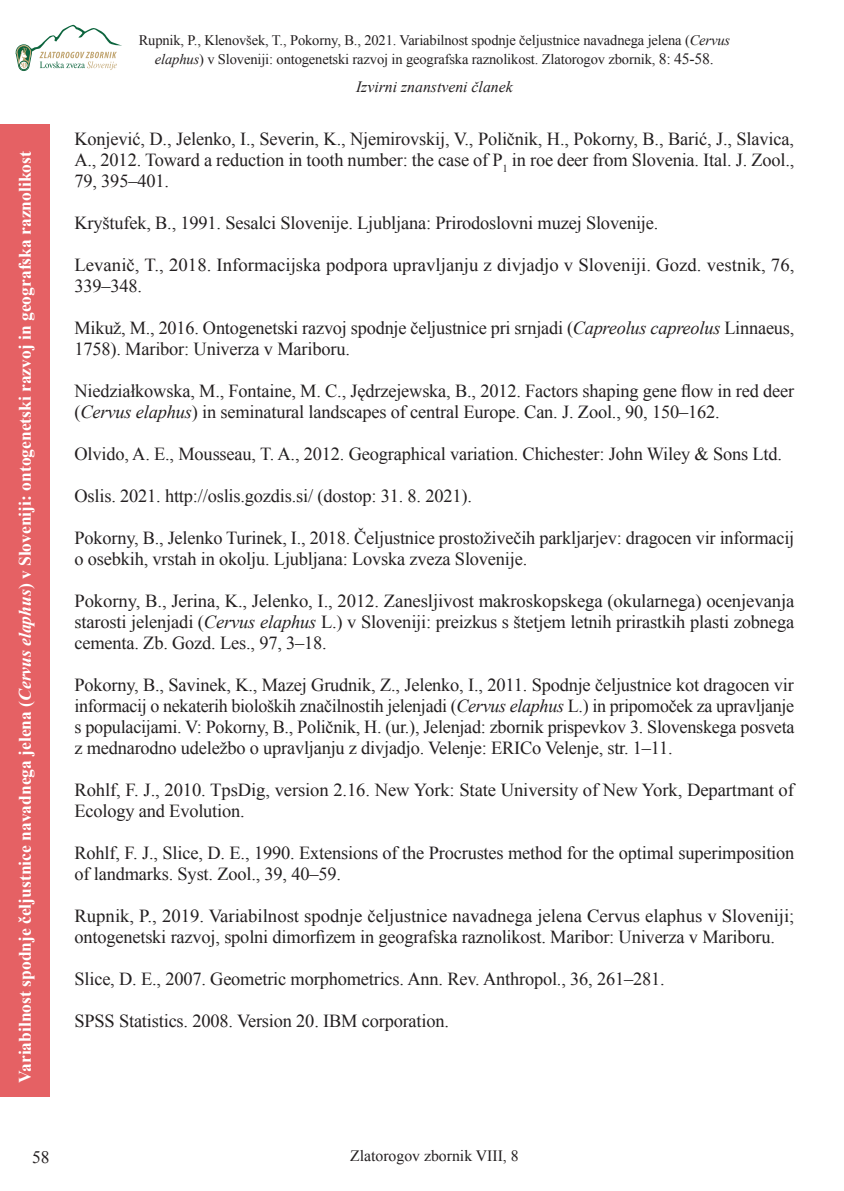
<style>
.page{position:relative;width:844px;height:1191px;background:#fff}
.page>*{position:absolute;margin:0;border:0;box-sizing:border-box;transform-origin:0 0}
.Navaden{font:18.38px/21px "Times New Roman";letter-spacing:-.01em;color:#231f20}
.t1{font:700 17.5px "Times New Roman";color:#fff}
.t2{font:17.5px "Times New Roman";color:#231f20}
.t3{font:15.75px "Times New Roman";color:#231f20}
.t4{font:italic 15.75px "Times New Roman";color:#231f20}
.t5{font:14.53px/18.9px "Times New Roman";letter-spacing:-.01em;color:#231f20;text-align:center}
.s1{font-style:italic}
.s2{font-size:15.75px}
</style>
<div class="page">
<svg style="left:16px;top:25px;width:106px;height:46px"></svg>
<div style="left:0;top:124px;width:50px;height:972px;background:#e56164"></div>
<p class="t1" style="left:13px;top:1083px;width:933px;rotate:-90deg">Variabilnost spodnje čeljustnice navadnega jelena (<span class="s1">Cervus elaphus</span>) v Sloveniji: ontogenetski razvoj in geografska raznolikost</p>
<p class="t5" style="left:139px;top:30px;width:592px">Rupnik, P., Klenovšek, T., Pokorny, B., 2021. Variabilnost spodnje čeljustnice navadnega jelena (<span class="s1">Cervus elaphus</span>) v Sloveniji: ontogenetski razvoj in geografska raznolikost. Zlatorogov zbornik, <span class="s2">8: 45-58.</span></p>
<p class="t4" style="left:356px;top:76px;width:158px">Izvirni znanstveni članek</p>
<p class="Navaden" style="left:74px;top:128px;width:721px;text-align:justify">Konjević, D., Jelenko, I., Severin, K., Njemirovskij, V., Poličnik, H., Pokorny, B., Barić, J., Slavica, A., 2012. Toward a reduction in tooth number: the case of P<sub>1</sub> in roe deer from Slovenia. Ital. J. Zool., 79, 395‒401.</p>
<p class="Navaden" style="left:74px;top:212px;width:585px">Kryštufek, B., 1991. Sesalci Slovenije. Ljubljana: Prirodoslovni muzej Slovenije.</p>
<p class="Navaden" style="left:74px;top:254px;width:721px">Levanič, T., 2018. Informacijska podpora upravljanju z divjadjo v Sloveniji. Gozd. vestnik, 76,<br>339‒348.</p>
<p class="Navaden" style="left:74px;top:317px;width:721px">Mikuž, M., 2016. Ontogenetski razvoj spodnje čeljustnice pri srnjadi (<span class="s1">Capreolus capreolus</span> Linnaeus,<br>1758). Maribor: Univerza v Mariboru.</p>
<p class="Navaden" style="left:74px;top:380px;width:721px">Niedziałkowska, M., Fontaine, M. C., Jędrzejewska, B., 2012. Factors shaping gene flow in red deer (<span class="s1">Cervus elaphus</span>) in seminatural landscapes of central Europe. Can. J. Zool., 90, 150‒162.</p>
<p class="Navaden" style="left:74px;top:443px;width:709px">Olvido, A. E., Mousseau, T. A., 2012. Geographical variation. Chichester: John Wiley &amp; Sons Ltd.</p>
<p class="Navaden" style="left:74px;top:485px;width:399px">Oslis. 2021. http://oslis.gozdis.si/ (dostop: 31. 8. 2021).</p>
<p class="Navaden" style="left:74px;top:527px;width:721px">Pokorny, B., Jelenko Turinek, I., 2018. Čeljustnice prostoživečih parkljarjev: dragocen vir informacij o osebkih, vrstah in okolju. Ljubljana: Lovska zveza Slovenije.</p>
<p class="Navaden" style="left:74px;top:590px;width:721px;text-align:justify">Pokorny, B., Jerina, K., Jelenko, I., 2012. Zanesljivost makroskopskega (okularnega) ocenjevanja starosti jelenjadi (<span class="s1">Cervus elaphus</span> L.) v Sloveniji: preizkus s štetjem letnih prirastkih plasti zobnega cementa. Zb. Gozd. Les., 97, 3‒18.</p>
<p class="Navaden" style="left:74px;top:674px;width:721px;text-align:justify">Pokorny, B., Savinek, K., Mazej Grudnik, Z., Jelenko, I., 2011. Spodnje čeljustnice kot dragocen vir informacij o nekaterih bioloških značilnostih jelenjadi (<span class="s1">Cervus elaphus</span> L.) in pripomoček za upravljanje s populacijami. V: Pokorny, B., Poličnik, H. (ur.), Jelenjad: zbornik prispevkov 3. Slovenskega posveta z mednarodno udeležbo o upravljanju z divjadjo. Velenje: ERICo Velenje, str. 1‒11.</p>
<p class="Navaden" style="left:74px;top:779px;width:720px">Rohlf, F. J., 2010. TpsDig, version 2.16. New York: State University of New York, Departmant of<br>Ecology and Evolution.</p>
<p class="Navaden" style="left:74px;top:842px;width:721px">Rohlf, F. J., Slice, D. E., 1990. Extensions of the Procrustes method for the optimal superimposition of landmarks. Syst. Zool., 39, 40‒59.</p>
<p class="Navaden" style="left:74px;top:905px;width:721px">Rupnik, P., 2019. Variabilnost spodnje čeljustnice navadnega jelena Cervus elaphus v Sloveniji; ontogenetski razvoj, spolni dimorfizem in geografska raznolikost. Maribor: Univerza v Mariboru.</p>
<p class="Navaden" style="left:74px;top:968px;width:591px">Slice, D. E., 2007. Geometric morphometrics. Ann. Rev. Anthropol., 36, 261‒281.</p>
<p class="Navaden" style="left:74px;top:1010px;width:376px">SPSS Statistics. 2008. Version 20. IBM corporation.</p>
<p class="t2" style="left:32px;top:1145px;width:19px">58</p>
<p class="t3" style="left:350px;top:1145px;width:170px">Zlatorogov zbornik VIII, 8</p>
</div>
